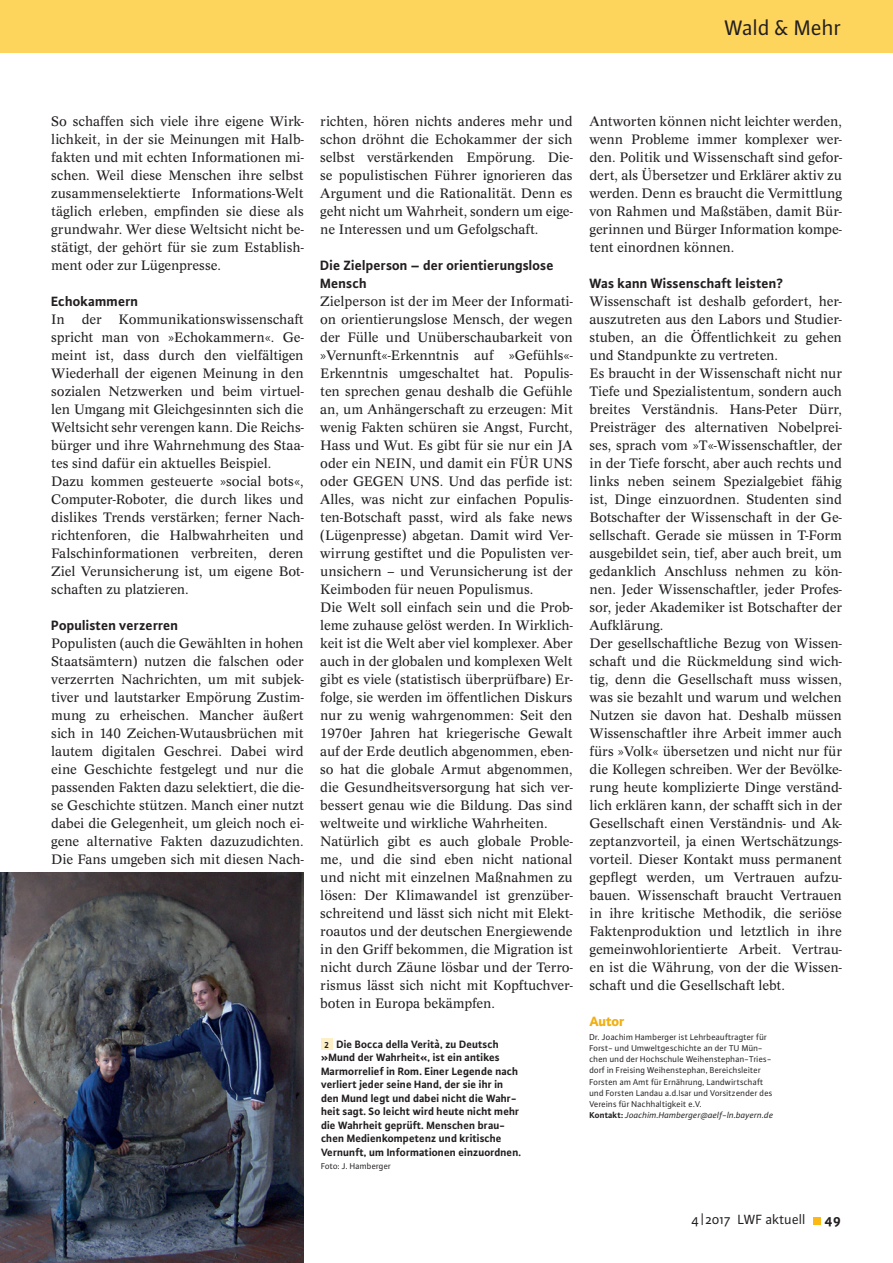
<style>
.page{position:relative;width:893px;height:1263px;background:#fff}
.page>*{position:absolute;margin:0;border:0;box-sizing:border-box;transform-origin:0 0}
.t1{font:22.5px "Plus Sans Pro";letter-spacing:-.005em;color:#231f20}
.t2{font:14.25px/18px "Concept";letter-spacing:-.005em;color:#231f20;text-align:justify}
.t3{font:700 14.25px/18px "Plus Sans Pro";color:#231f20}
.t4{font:14.25px "Plus Sans Pro";color:#231f20}
.t5{font:800 14.25px "Plus Sans Pro";letter-spacing:-.01em;color:#f0af13}
.t6{font:700 11.25px/13.5px "Plus Sans Pro";color:#231f20}
.t7{font:9px/11.2px "Plus Sans Pro";letter-spacing:.005em;color:#231f20}
.s1{font-size:9px}
.s2{font-weight:700}
.s3{font-style:italic}
</style>
<div class="page">
<div style="left:813px;top:1217px;width:7px;height:7px;background:#fcb814"></div>
<div style="left:0;top:0;width:893px;height:53px;background:#fed55c"></div>
<img style="left:0;top:872px;width:304px;height:391px">
<div style="left:321px;top:1038px;width:12px;height:12px;background:#fef0c6"></div>
<h1 class="t1" style="left:724px;top:12px;width:118px">Wald &amp; Mehr</h1>
<p class="t2" style="left:51px;top:112px;width:254px">So schaffen sich viele ihre eigene Wirk&shy;lichkeit, in der sie Meinungen mit Halb&shy;fakten und mit echten Informationen mi&shy;schen. Weil diese Menschen ihre selbst zusammenselektierte Informations-Welt täglich erleben, empfinden sie diese als grundwahr. Wer diese Weltsicht nicht be&shy;stätigt, der gehört für sie zum Establish&shy;ment oder zur Lügenpresse.</p>
<p class="t3" style="left:51px;top:291px;width:89px">Echokammern</p>
<p class="t2" style="left:51px;top:310px;width:254px;text-align:left">In der Kommunikationswissenschaft spricht man von »Echokammern«. Ge&shy;meint ist, dass durch den vielfältigen Wiederhall der eigenen Meinung in den sozialen Netzwerken und beim virtuel&shy;len Umgang mit Gleichgesinnten sich die Weltsicht sehr verengen kann. Die Reichs&shy;bürger und ihre Wahrnehmung des Staa&shy;tes sind dafür ein aktuelles Beispiel.<br>Dazu kommen gesteuerte »social bots«, Computer-Roboter, die durch likes und dislikes Trends verstärken; ferner Nach&shy;richtenforen, die Halbwahrheiten und Falschinformationen verbreiten, deren Ziel Verunsicherung ist, um eigene Bot&shy;schaften zu platzieren.</p>
<p class="t3" style="left:51px;top:615px;width:128px">Populisten verzerren</p>
<p class="t2" style="left:51px;top:634px;width:254px">Populisten (auch die Gewählten in hohen Staatsämtern) nutzen die falschen oder verzerrten Nachrichten, um mit subjek&shy;tiver und lautstarker Empörung Zustim&shy;mung zu erheischen. Mancher äußert sich in 140 Zeichen-Wutausbrüchen mit lautem digitalen Geschrei. Dabei wird eine Geschichte festgelegt und nur die passenden Fakten dazu selektiert, die die&shy;se Geschichte stützen. Manch einer nutzt dabei die Gelegenheit, um gleich noch ei&shy;gene alternative Fakten dazuzudichten.<br>Die Fans umgeben sich mit diesen Nach-</p>
<p class="t2" style="left:320px;top:112px;width:254px">richten, hören nichts anderes mehr und schon dröhnt die Echokammer der sich selbst verstärkenden Empörung. Die&shy;se populistischen Führer ignorieren das Argument und die Rationalität. Denn es geht nicht um Wahrheit, sondern um eige&shy;ne Interessen und um Gefolgschaft.</p>
<p class="t3" style="left:320px;top:255px;width:235px">Die Zielperson – der orientierungslose<br>Mensch</p>
<p class="t2" style="left:320px;top:292px;width:254px;text-align:left">Zielperson ist der im Meer der Informati&shy;on orientierungslose Mensch, der wegen der Fülle und Unüberschaubarkeit von »Vernunft«-Erkenntnis auf »Gefühls«- Erkenntnis umgeschaltet hat. Populis&shy;ten sprechen genau deshalb die Gefühle an, um Anhängerschaft zu erzeugen: Mit wenig Fakten schüren sie Angst, Furcht, Hass und Wut. Es gibt für sie nur ein JA oder ein NEIN, und damit ein FÜR UNS oder GEGEN UNS. Und das perfide ist:<br>Alles, was nicht zur einfachen Populis&shy;ten-Botschaft passt, wird als fake news (Lügenpresse) abgetan. Damit wird Ver&shy;wirrung gestiftet und die Populisten ver&shy;unsichern – und Verunsicherung ist der Keimboden für neuen Populismus.<br>Die Welt soll einfach sein und die Prob&shy;leme zuhause gelöst werden. In Wirklich&shy;keit ist die Welt aber viel komplexer. Aber auch in der globalen und komplexen Welt gibt es viele (statistisch überprüfbare) Er&shy;folge, sie werden im öffentlichen Diskurs nur zu wenig wahrgenommen: Seit den 1970er Jahren hat kriegerische Gewalt auf der Erde deutlich abgenommen, eben&shy;so hat die globale Armut abgenommen, die Gesundheitsversorgung hat sich ver&shy;bessert genau wie die Bildung. Das sind weltweite und wirkliche Wahrheiten.<br>Natürlich gibt es auch globale Proble&shy;me, und die sind eben nicht national und nicht mit einzelnen Maßnahmen zu lösen: Der Klimawandel ist grenzüber&shy;schreitend und lässt sich nicht mit Elekt&shy;roautos und der deutschen Energiewende in den Griff bekommen, die Migration ist nicht durch Zäune lösbar und der Terro&shy;rismus lässt sich nicht mit Kopftuchver&shy;boten in Europa bekämpfen.</p>
<p class="t6" style="left:321px;top:1036px;width:202px;text-indent:4px"><span class="s1">2</span> Die Bocca della Verità, zu Deutsch »Mund der Wahrheit«, ist ein antikes Marmorrelief in Rom. Einer Legende nach verliert jeder seine Hand, der sie ihr in den Mund legt und dabei nicht die Wahr&shy;heit sagt. So leicht wird heute nicht mehr die Wahrheit geprüft. Menschen brau&shy;chen Medienkompetenz und kritische Vernunft, um Informationen einzuordnen.</p>
<p class="t7" style="left:321px;top:1160px;width:72px">Foto: J. Hamberger</p>
<p class="t2" style="left:589px;top:112px;width:254px">Antworten können nicht leichter werden, wenn Probleme immer komplexer wer&shy;den. Politik und Wissenschaft sind gefor&shy;dert, als Übersetzer und Erklärer aktiv zu werden. Denn es braucht die Vermittlung von Rahmen und Maßstäben, damit Bür&shy;gerinnen und Bürger Information kompe&shy;tent einordnen können.</p>
<p class="t3" style="left:589px;top:273px;width:196px">Was kann Wissenschaft leisten?</p>
<p class="t2" style="left:589px;top:292px;width:254px;text-align:left">Wissenschaft ist deshalb gefordert, her&shy;auszutreten aus den Labors und Studier&shy;stuben, an die Öffentlichkeit zu gehen und Standpunkte zu vertreten.<br>Es braucht in der Wissenschaft nicht nur Tiefe und Spezialistentum, sondern auch breites Verständnis. Hans-Peter Dürr, Preisträger des alternativen Nobelprei&shy;ses, sprach vom »T«-Wissenschaftler, der in der Tiefe forscht, aber auch rechts und links neben seinem Spezialgebiet fähig ist, Dinge einzuordnen. Studenten sind Botschafter der Wissenschaft in der Ge&shy;sellschaft. Gerade sie müssen in T-Form ausgebildet sein, tief, aber auch breit, um gedanklich Anschluss nehmen zu kön&shy;nen. Jeder Wissenschaftler, jeder Profes&shy;sor, jeder Akademiker ist Botschafter der Aufklärung.<br>Der gesellschaftliche Bezug von Wissen&shy;schaft und die Rückmeldung sind wich&shy;tig, denn die Gesellschaft muss wissen, was sie bezahlt und warum und welchen Nutzen sie davon hat. Deshalb müssen Wissenschaftler ihre Arbeit immer auch fürs »Volk« übersetzen und nicht nur für die Kollegen schreiben. Wer der Bevölke&shy;rung heute komplizierte Dinge verständ&shy;lich erklären kann, der schafft sich in der Gesellschaft einen Verständnis- und Ak&shy;zeptanzvorteil, ja einen Wertschätzungs&shy;vorteil. Dieser Kontakt muss permanent gepflegt werden, um Vertrauen aufzu&shy;bauen. Wissenschaft braucht Vertrauen in ihre kritische Methodik, die seriöse Faktenproduktion und letztlich in ihre gemeinwohlorientierte Arbeit. Vertrau&shy;en ist die Währung, von der die Wissen&shy;schaft und die Gesellschaft lebt.</p>
<p class="t5" style="left:589px;top:1010px;width:37px">Autor</p>
<p class="t7" style="left:589px;top:1030px;width:185px">Dr. Joachim Hamberger ist Lehrbeauftragter für Forst- und Umweltgeschichte an der TU Mün&shy;chen und der Hochschule Weihenstephan-Tries&shy;dorf in Freising Weihenstephan, Bereichsleiter Forsten am Amt für Ernährung, Landwirtschaft und Forsten Landau a.d.Isar und Vorsitzender des Vereins für Nachhaltigkeit e.V.<br><span class="s2">Kontakt:</span> <span class="s3">Joachim.Hamberger@aelf-ln.bayern.de</span></p>
<p class="t4" style="left:692px;top:1210px;width:116px">4|2017 LWF aktuell</p>
<p class="t3" style="left:825px;top:1209px;width:17px">49</p>
</div>
